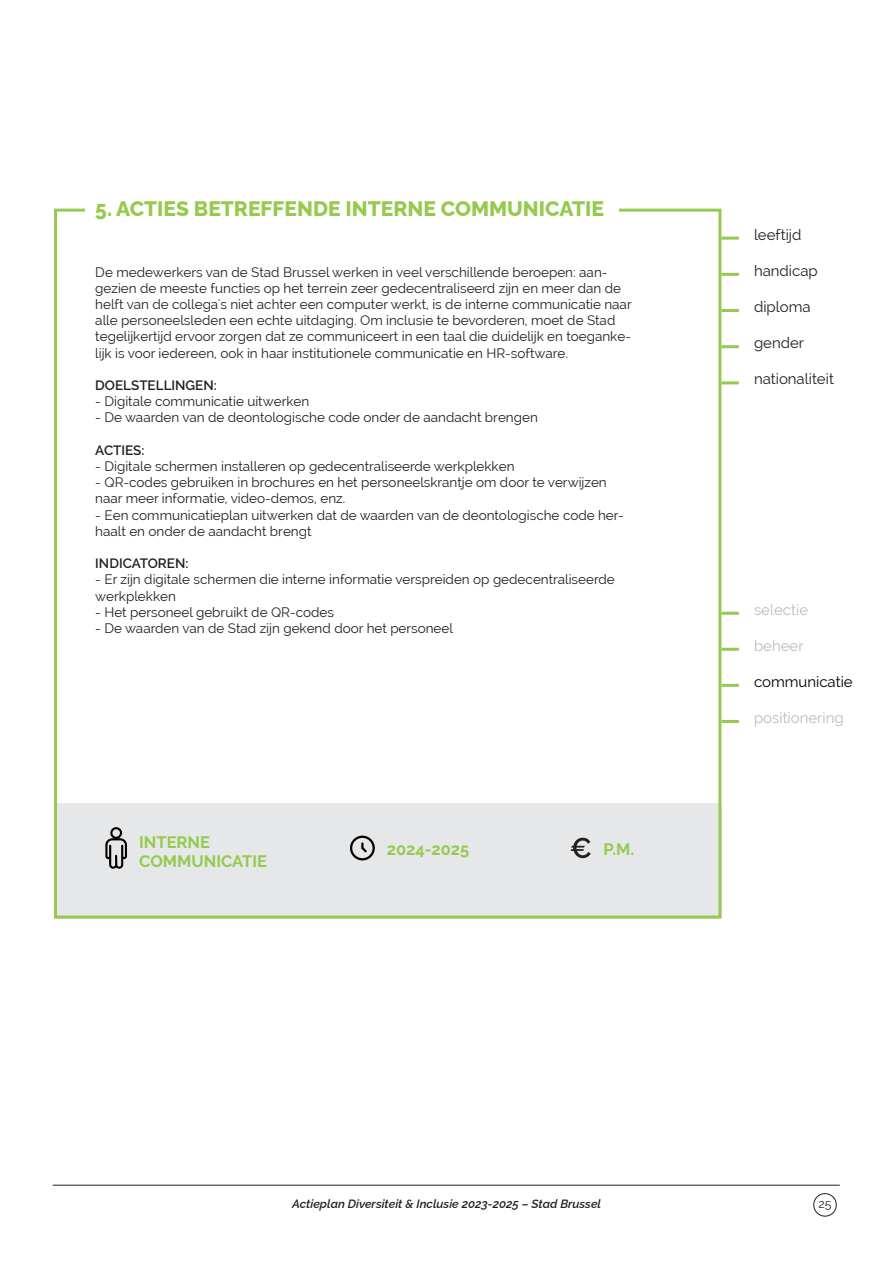
<style>
.page{position:relative;width:893px;height:1263px;background:#fff}
.page>*{position:absolute;margin:0;border:0;box-sizing:border-box;transform-origin:0 0}
.Big_tekst_vak{font:100 21px "Raleway";color:#96ca4e}
.Big_tekst_vak-2{font:700 16.5px "Raleway";color:#96ca4e}
.Big_tekst_vak-3{font:15px "Raleway";color:#231f20}
.Big_tekst_vak-4{font:15px "Raleway";color:#bcbdc0}
.Big_tekst_vak-5{font:15px "Raleway";color:#000}
.Body{font:13.5px/16.2px "Raleway";color:#231f20}
.Body-2{font:600 13.5px "Raleway";color:#231f20}
.t1{font:italic 100 12px "Raleway";color:#231f20}
.t2{font:12px "Raleway";color:#231f20}
</style>
<div class="page">
<div style="left:54px;top:803px;width:667px;height:115px;background:#e6e7e9"></div>
<svg style="left:571px;top:838px;width:20px;height:20px"></svg>
<svg style="left:105px;top:827px;width:22px;height:42px"></svg>
<svg style="left:350px;top:836px;width:25px;height:24px"></svg>
<hr style="left:721px;top:612px;width:18px;height:3px;background:#96ca4e">
<hr style="left:721px;top:648px;width:18px;height:3px;background:#96ca4e">
<hr style="left:721px;top:684px;width:18px;height:3px;background:#96ca4e">
<hr style="left:721px;top:720px;width:18px;height:3px;background:#96ca4e">
<hr style="left:721px;top:237px;width:18px;height:3px;background:#96ca4e">
<hr style="left:721px;top:273px;width:18px;height:3px;background:#96ca4e">
<hr style="left:721px;top:309px;width:18px;height:3px;background:#96ca4e">
<hr style="left:721px;top:345px;width:18px;height:3px;background:#96ca4e">
<hr style="left:721px;top:381px;width:18px;height:3px;background:#96ca4e">
<div style="left:814px;top:1193px;width:22px;height:23px;border:1px solid #231f20;border-radius:50%"></div>
<hr style="left:53px;top:1185px;width:787px;height:1px;background:#231f20">
<p class="Big_tekst_vak" style="left:95px;top:191px;width:510px">5. ACTIES BETREFFENDE INTERNE COMMUNICATIE</p>
<p class="Body" style="left:95px;top:264px;width:538px">De medewerkers van de Stad Brussel werken in veel verschillende beroepen: aan&shy;gezien de meeste functies op het terrein zeer gedecentraliseerd zijn en meer dan de helft van de collega's niet achter een computer werkt, is de interne communicatie naar alle personeelsleden een echte uitdaging. Om inclusie te bevorderen, moet de Stad tegelijkertijd ervoor zorgen dat ze communiceert in een taal die duidelijk en toeganke&shy;lijk is voor iedereen, ook in haar institutionele communicatie en HR-software.</p>
<p class="Body-2" style="left:95px;top:377px;width:123px">DOELSTELLINGEN:</p>
<p class="Body" style="left:95px;top:393px;width:215px">- Digitale communicatie uitwerken</p>
<p class="Body" style="left:95px;top:409px;width:444px">- De waarden van de deontologische code onder de aandacht brengen</p>
<p class="Body-2" style="left:95px;top:442px;width:51px">ACTIES:</p>
<p class="Body" style="left:95px;top:458px;width:421px">- Digitale schermen installeren op gedecentraliseerde werkplekken</p>
<p class="Body" style="left:95px;top:474px;width:513px">- QR-codes gebruiken in brochures en het personeelskrantje om door te verwijzen naar meer informatie, video-demos, enz.</p>
<p class="Body" style="left:95px;top:507px;width:530px">- Een communicatieplan uitwerken dat de waarden van de deontologische code her&shy;haalt en onder de aandacht brengt</p>
<p class="Body-2" style="left:95px;top:556px;width:95px">INDICATOREN:</p>
<p class="Body" style="left:95px;top:571px;width:521px">- Er zijn digitale schermen die interne informatie verspreiden op gedecentraliseerde werkplekken</p>
<p class="Body" style="left:95px;top:604px;width:240px">- Het personeel gebruikt de QR-codes</p>
<p class="Body" style="left:95px;top:620px;width:359px">- De waarden van de Stad zijn gekend door het personeel</p>
<p class="Big_tekst_vak-2" style="left:139px;top:832px;width:72px">INTERNE</p>
<p class="Big_tekst_vak-2" style="left:139px;top:852px;width:129px">COMMUNICATIE</p>
<p class="Big_tekst_vak-2" style="left:387px;top:839px;width:84px">2024-2025</p>
<p class="Big_tekst_vak-2" style="left:603px;top:839px;width:32px">P.M.</p>
<p class="Big_tekst_vak-3" style="left:754px;top:226px;width:49px">leeftijd</p>
<p class="Big_tekst_vak-3" style="left:754px;top:262px;width:65px">handicap</p>
<p class="Big_tekst_vak-3" style="left:754px;top:298px;width:58px">diploma</p>
<p class="Big_tekst_vak-3" style="left:754px;top:334px;width:52px">gender</p>
<p class="Big_tekst_vak-3" style="left:754px;top:370px;width:81px">nationaliteit</p>
<p class="Big_tekst_vak-4" style="left:754px;top:601px;width:56px">selectie</p>
<p class="Big_tekst_vak-4" style="left:754px;top:637px;width:51px">beheer</p>
<p class="Big_tekst_vak-5" style="left:754px;top:673px;width:100px">communicatie</p>
<p class="Big_tekst_vak-4" style="left:754px;top:709px;width:91px">positionering</p>
<p class="t1" style="left:292px;top:1194px;width:310px">Actieplan Diversiteit &amp; Inclusie 2023-2025 – Stad Brussel</p>
<p class="t2" style="left:818px;top:1197px;width:15px">25</p>
</div>
